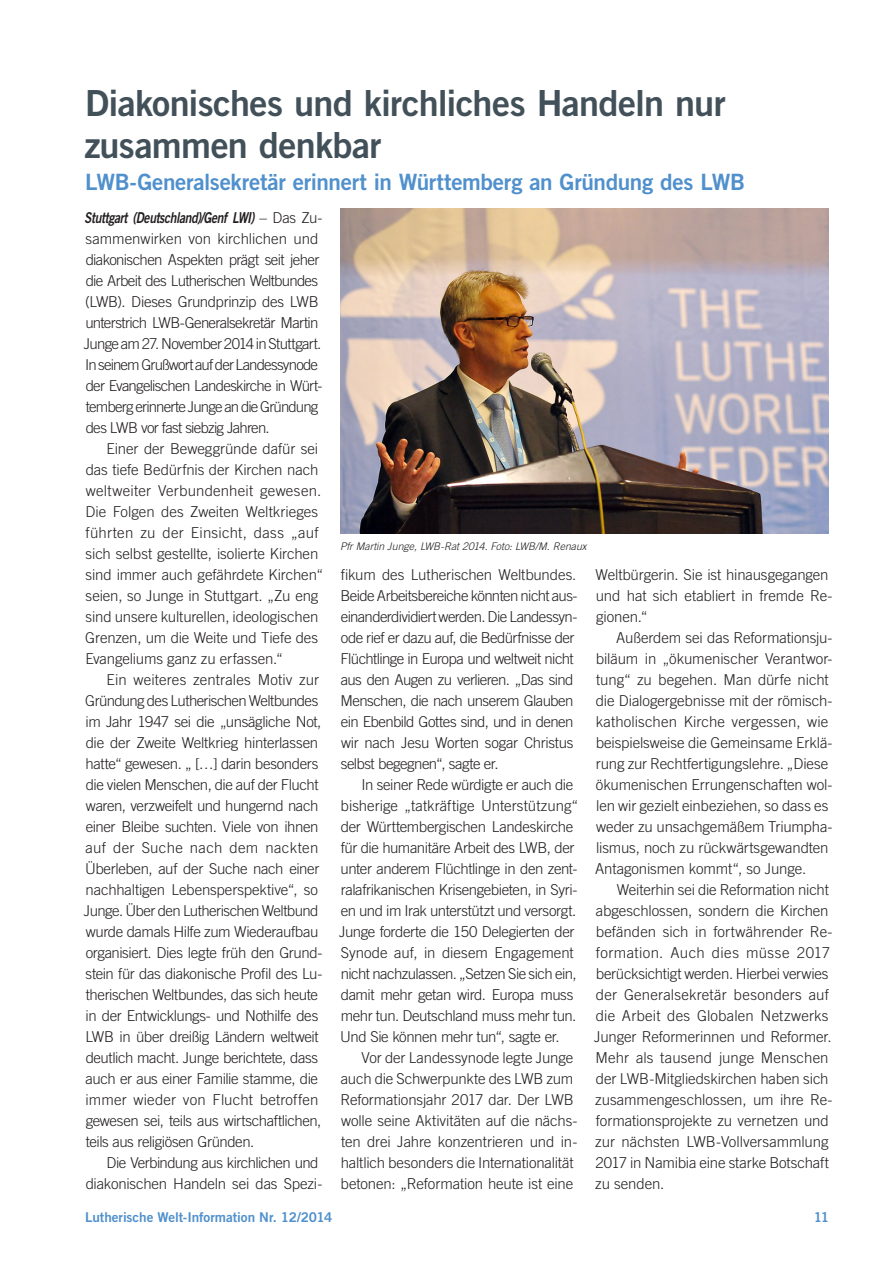
<style>
.page{position:relative;width:893px;height:1263px;background:#fff}
.page>*{position:absolute;margin:0;border:0;box-sizing:border-box;transform-origin:0 0}
.Heading_1{font:36px/42px "Trade Gothic LT Std Bd 2";letter-spacing:-.02em;color:#425159}
.Heading_2{font:22.5px "Trade Gothic LT Std Bd 2";letter-spacing:-.015em;color:#5090cc}
.Normal_first_byline{font:300 15px/21px "Trade Gothic LT Std";letter-spacing:-.015em;color:#231f20}
.Normal_first_byline-2{font:300 15px/21px "Trade Gothic LT Std";letter-spacing:-.045em;color:#231f20}
.Normal_first_byline-3{font:300 15px/21px "Trade Gothic LT Std";letter-spacing:-.035em;color:#231f20}
.t1{font:13.5px "Trade Gothic LT Std Bd 2";letter-spacing:-.005em;color:#5090cc}
.Captions{font:italic 300 10.5px "Trade Gothic LT Std";letter-spacing:-.005em;color:#231f20}
.s1{font-family:"Trade Gothic LT Std Bd 2 Obl";font-weight:400}
</style>
<div class="page">
<img style="left:340px;top:208px;width:488px;height:326px">
<p class="Heading_1" style="left:84px;top:82px;width:643px">Diakonisches und kirchliches Handeln nur zusammen denkbar</p>
<p class="Heading_2" style="left:85px;top:168px;width:661px">LWB-Generalsekretär erinnert in Württemberg an Gründung des LWB</p>
<p class="Normal_first_byline-2" style="left:84px;top:207px;width:240px"><span class="s1">Stuttgart (Deutschland)/Genf LWI)</span> – Das Zu&shy;sammenwirken von kirchlichen und diakonischen Aspekten prägt seit jeher die Arbeit des Lutherischen Weltbundes (LWB). Dieses Grundprinzip des LWB unterstrich LWB-Generalsekretär Martin Junge am 27. November 2014 in Stuttgart.<br>In seinem Grußwort auf der Landessynode der Evangelischen Landeskirche in Würt&shy;temberg erinnerte Junge an die Gründung des LWB vor fast siebzig Jahren.</p>
<p class="Normal_first_byline" style="left:85px;top:438px;width:239px;text-indent:21px">Einer der Beweggründe dafür sei das tiefe Bedürfnis der Kirchen nach weltweiter Verbundenheit gewesen.<br>Die Folgen des Zweiten Weltkrieges führten zu der Einsicht, dass „auf sich selbst gestellte, isolierte Kirchen sind immer auch gefährdete Kirchen“ seien, so Junge in Stuttgart. „Zu eng sind unsere kulturellen, ideologischen Grenzen, um die Weite und Tiefe des Evangeliums ganz zu erfassen.“</p>
<p class="Normal_first_byline" style="left:84px;top:669px;width:240px;text-indent:23px">Ein weiteres zentrales Motiv zur Gründung des Lutherischen Weltbundes im Jahr 1947 sei die „unsägliche Not, die der Zweite Weltkrieg hinterlassen hatte“ gewesen. „ […] darin besonders die vielen Menschen, die auf der Flucht waren, verzweifelt und hungernd nach einer Bleibe suchten. Viele von ihnen auf der Suche nach dem nackten Überleben, auf der Suche nach einer nachhaltigen Lebensperspektive“, so Junge. Über den Lutherischen Weltbund wurde damals Hilfe zum Wiederaufbau organisiert. Dies legte früh den Grund&shy;stein für das diakonische Profil des Lu&shy;therischen Weltbundes, das sich heute in der Entwicklungs- und Nothilfe des LWB in über dreißig Ländern weltweit deutlich macht. Junge berichtete, dass auch er aus einer Familie stamme, die immer wieder von Flucht betroffen gewesen sei, teils aus wirtschaftlichen, teils aus religiösen Gründen.</p>
<p class="Normal_first_byline" style="left:86px;top:1152px;width:238px;text-align:right">Die Verbindung aus kirchlichen und diakonischen Handeln sei das Spezi-</p>
<p class="Captions" style="left:340px;top:540px;width:248px">Pfr Martin Junge, LWB-Rat 2014. Foto: LWB/M. Renaux</p>
<p class="Normal_first_byline-3" style="left:340px;top:564px;width:238px">fikum des Lutherischen Weltbundes.<br>Beide Arbeitsbereiche könnten nicht aus&shy;einanderdividiert werden. Die Landessyn&shy;ode rief er dazu auf, die Bedürfnisse der Flüchtlinge in Europa und weltweit nicht aus den Augen zu verlieren. „Das sind Menschen, die nach unserem Glauben ein Ebenbild Gottes sind, und in denen wir nach Jesu Worten sogar Christus selbst begegnen“, sagte er.</p>
<p class="Normal_first_byline" style="left:339px;top:774px;width:241px;text-indent:23px">In seiner Rede würdigte er auch die bisherige „tatkräftige Unterstützung“ der Württembergischen Landeskirche für die humanitäre Arbeit des LWB, der unter anderem Flüchtlinge in den zent&shy;ralafrikanischen Krisengebieten, in Syri&shy;en und im Irak unterstützt und versorgt.<br>Junge forderte die 150 Delegierten der Synode auf, in diesem Engagement nicht nachzulassen. „Setzen Sie sich ein, damit mehr getan wird. Europa muss mehr tun. Deutschland muss mehr tun.<br>Und Sie können mehr tun“, sagte er.</p>
<p class="Normal_first_byline" style="left:340px;top:1047px;width:238px;text-indent:21px">Vor der Landessynode legte Junge auch die Schwerpunkte des LWB zum Reformationsjahr 2017 dar. Der LWB wolle seine Aktivitäten auf die nächs&shy;ten drei Jahre konzentrieren und in&shy;haltlich besonders die Internationalität betonen: „Reformation heute ist eine</p>
<p class="Normal_first_byline" style="left:596px;top:564px;width:238px">Weltbürgerin. Sie ist hinausgegangen und hat sich etabliert in fremde Re&shy;gionen.“</p>
<p class="Normal_first_byline" style="left:595px;top:627px;width:239px;text-indent:21px">Außerdem sei das Reformationsju&shy;biläum in „ökumenischer Verantwor&shy;tung“ zu begehen. Man dürfe nicht die Dialogergebnisse mit der römisch&shy;katholischen Kirche vergessen, wie beispielsweise die Gemeinsame Erklä&shy;rung zur Rechtfertigungslehre. „Diese ökumenischen Errungenschaften wol&shy;len wir gezielt einbeziehen, so dass es weder zu unsachgemäßem Triumpha&shy;lismus, noch zu rückwärtsgewandten Antagonismen kommt“, so Junge.</p>
<p class="Normal_first_byline" style="left:594px;top:879px;width:240px;text-indent:23px">Weiterhin sei die Reformation nicht abgeschlossen, sondern die Kirchen befänden sich in fortwährender Re&shy;formation. Auch dies müsse 2017 berücksichtigt werden. Hierbei verwies der Generalsekretär besonders auf die Arbeit des Globalen Netzwerks Junger Reformerinnen und Reformer.<br>Mehr als tausend junge Menschen der LWB-Mitgliedskirchen haben sich zusammengeschlossen, um ihre Re&shy;formationsprojekte zu vernetzen und zur nächsten LWB-Vollversammlung 2017 in Namibia eine starke Botschaft zu senden.</p>
<p class="t1" style="left:85px;top:1208px;width:249px">Lutherische Welt-Information Nr. 12/2014</p>
<p class="t1" style="left:814px;top:1208px;width:17px">11</p>
</div>
